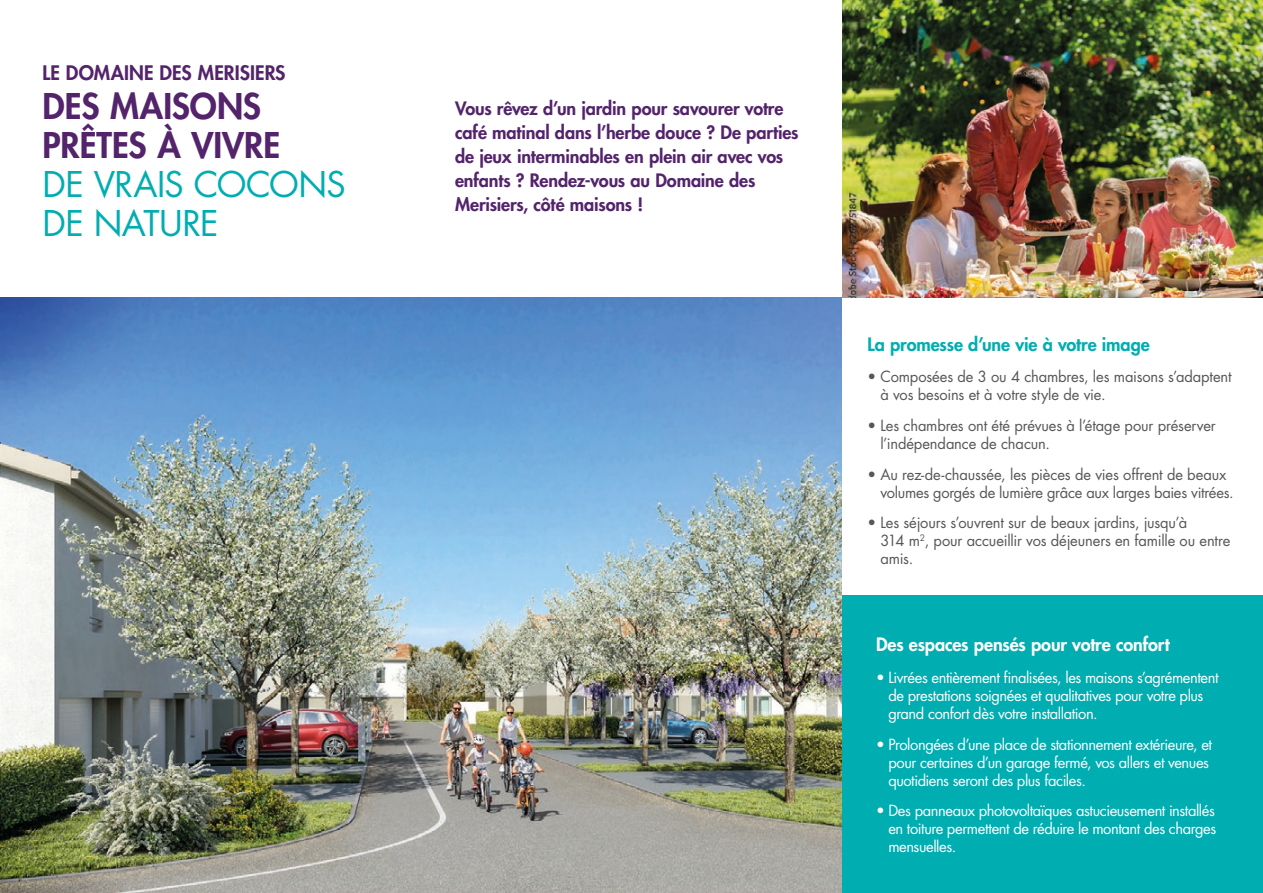
<style>
.page{position:relative;width:1263px;height:893px;background:#fff}
.page>*{position:absolute;margin:0;border:0;box-sizing:border-box;transform-origin:0 0}
.t1{font:800 34.5px/39px "Futura Std";color:#53236b}
.t2{font:34.5px/39px "Futura Std";letter-spacing:-.02em;color:#00adb1}
.t3{font:800 19.5px "Futura Std";letter-spacing:.005em;color:#53236b}
.t4{font:800 18px/24px "Futura Std";letter-spacing:-.01em;color:#53236b}
.t5{font:800 18px "Futura Std";letter-spacing:-.005em;color:#fff}
.t6{font:800 18px "Futura Std";letter-spacing:-.005em;color:#00adb1}
.t7{font:15px/18px "Futura Std";letter-spacing:-.03em;color:#fff}
.t8{font:15px/18px "Futura Std";letter-spacing:-.01em;color:#575756}
</style>
<div class="page">
<img style="left:0;top:298px;width:842px;height:595px">
<div style="left:842px;top:595px;width:421px;height:298px;background:#00adb1"></div>
<img style="left:842px;top:0;width:421px;height:298px">
<h2 class="t3" style="left:43px;top:60px;width:244px">LE DOMAINE DES MERISIERS</h2>
<h1 class="t1" style="left:43px;top:87px;width:239px">DES MAISONS<br>PRÊTES À VIVRE</h1>
<h1 class="t2" style="left:43px;top:165px;width:305px">DE VRAIS COCONS<br>DE NATURE</h1>
<p class="t4" style="left:455px;top:96px;width:345px">Vous rêvez d’un jardin pour savourer votre café matinal dans l’herbe douce ? De parties de jeux interminables en plein air avec vos enfants ? Rendez-vous au Domaine des Merisiers, côté maisons !</p>
<p class="t6" style="left:867px;top:333px;width:284px">La promesse d’une vie à votre image</p>
<p class="t8" style="left:880px;top:368px;width:353px;text-indent:-13px">• Composées de 3 ou 4 chambres, les maisons s’adaptent à vos besoins et à votre style de vie.</p>
<p class="t8" style="left:880px;top:416px;width:337px;text-indent:-13px">• Les chambres ont été prévues à l’étage pour préserver l’indépendance de chacun.</p>
<p class="t8" style="left:880px;top:465px;width:355px;text-indent:-13px">• Au rez-de-chaussée, les pièces de vies offrent de beaux volumes gorgés de lumière grâce aux larges baies vitrées.</p>
<p class="t8" style="left:880px;top:514px;width:351px;text-indent:-13px">• Les séjours s’ouvrent sur de beaux jardins, jusqu’à<br>314 m<sup>2</sup>, pour accueillir vos déjeuners en famille ou entre amis.</p>
<p class="t5" style="left:876px;top:633px;width:295px">Des espaces pensés pour votre confort</p>
<p class="t7" style="left:888px;top:669px;width:332px;text-indent:-12px">• Livrées entièrement finalisées, les maisons s’agrémentent de prestations soignées et qualitatives pour votre plus grand confort dès votre installation.</p>
<p class="t7" style="left:888px;top:735px;width:325px;text-indent:-12px">• Prolongées d’une place de stationnement extérieure, et pour certaines d’un garage fermé, vos allers et venues quotidiens seront des plus faciles.</p>
<p class="t7" style="left:888px;top:802px;width:330px;text-align:justify;text-indent:-12px">• Des panneaux photovoltaïques astucieusement installés en toiture permettent de réduire le montant des charges mensuelles.</p>
</div>
